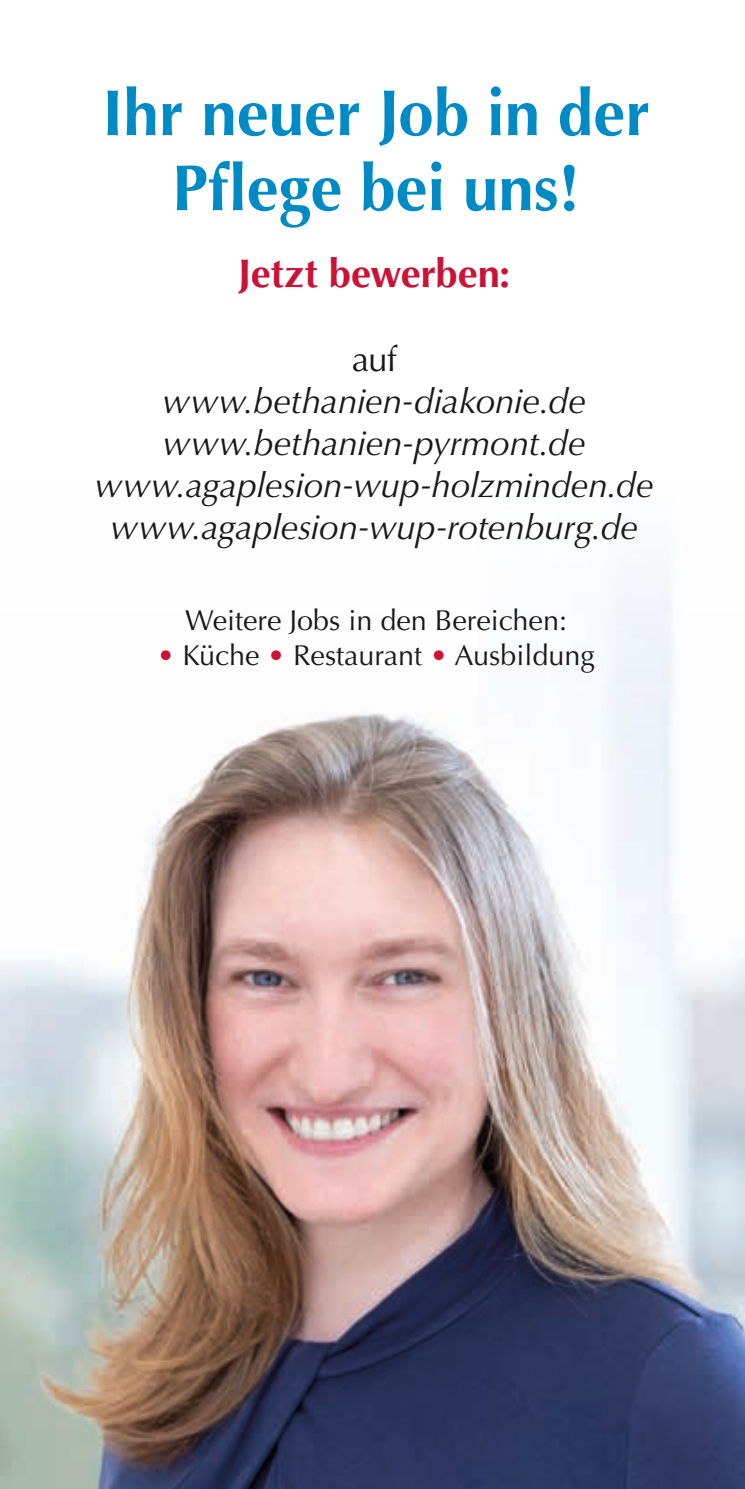
<style>
.page{position:relative;width:745px;height:1489px;background:#fff}
.page>*{position:absolute;margin:0;border:0;box-sizing:border-box;transform-origin:0 0}
.t1{font:700 65px/75px "Optima LT Std";color:#008bc7;text-align:center}
.t2{font:700 40px "Optima LT Std";letter-spacing:-.01em;color:#cb1338}
.t3{font:italic 35px/42px "Optima LT Std";letter-spacing:-.005em;color:#1a181c;text-align:center}
.t4{font:35px "Optima LT Std";color:#1a181c}
.t5{font:28.75px "Optima LT Std";color:#1a181c}
.s1{color:#cb1338}
</style>
<div class="page">
<img style="left:0;top:565px;width:744px;height:923px">
<h1 class="t1" style="left:102px;top:76px;width:549px">Ihr neuer Job in der<br>Pflege bei uns!</h1>
<p class="t2" style="left:238px;top:250px;width:274px">Jetzt bewerben:</p>
<p class="t4" style="left:351px;top:339px;width:47px">auf</p>
<p class="t3" style="left:95px;top:380px;width:559px">www.bethanien-diakonie.de www.bethanien-pyrmont.de www.agaplesion-wup-holzminden.de www.agaplesion-wup-rotenburg.de</p>
<p class="t5" style="left:185px;top:603px;width:383px">Weitere Jobs in den Bereichen:</p>
<p class="t5" style="left:157px;top:638px;width:439px"><span class="s1">•</span> Küche <span class="s1">•</span> Restaurant <span class="s1">•</span> Ausbildung</p>
</div>
